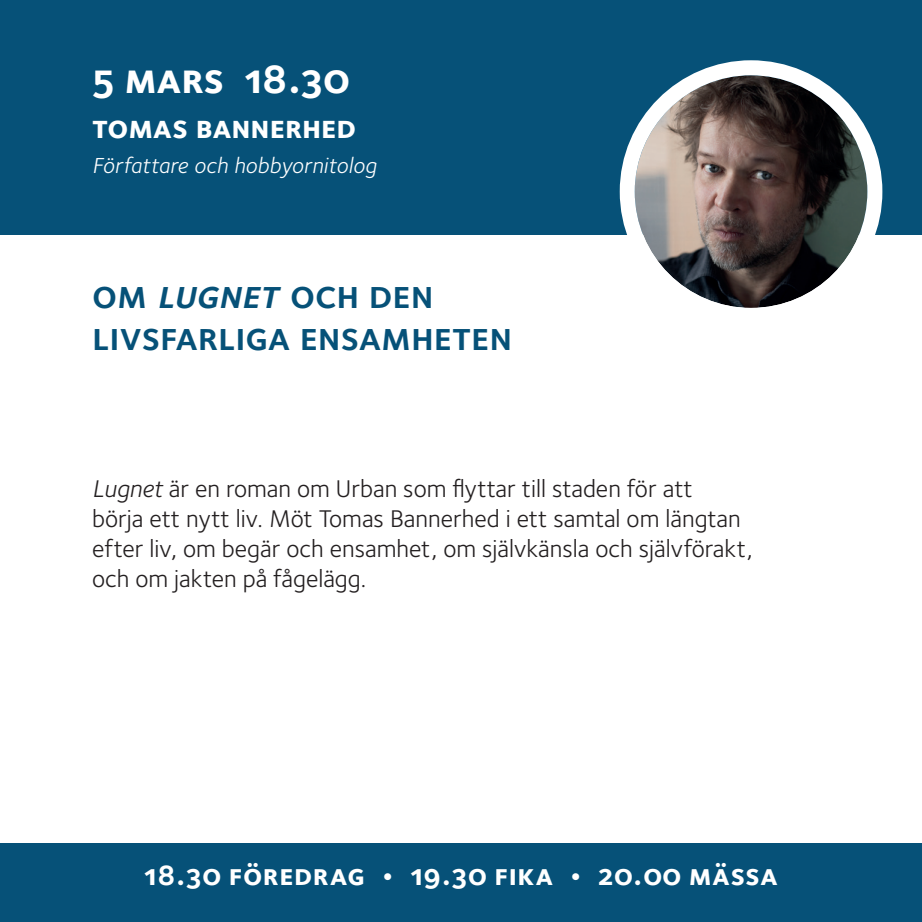
<style>
.page{position:relative;width:922px;height:922px;background:#fff}
.page>*{position:absolute;margin:0;border:0;box-sizing:border-box;transform-origin:0 0}
.t1{font:42.5px "Foundry Sterling Bold Expert";color:#fff}
.t2{font:40px/42.5px "Foundry Sterling Demi Expert";color:#065178}
.t3{font:32.5px "Foundry Sterling Bold Expert";color:#fff}
.t4{font:30px "Foundry Sterling Bold Expert";letter-spacing:.02em;color:#fff}
.t5{font:25px/30px "Foundry Sterling";color:#231f20}
.t6{font:italic 22.5px "Foundry Sterling";letter-spacing:.01em;color:#fff}
.s1{font-style:italic}
</style>
<div class="page">
<div style="left:0;top:0;width:921px;height:234px;background:#065178"></div>
<img style="left:634px;top:75px;width:233px;height:233px;border-radius:116px">
<div style="left:619px;top:60px;width:263px;height:263px;border:15px solid #fff;border-radius:50%"></div>
<div style="left:0;top:843px;width:921px;height:78px;background:#065178"></div>
<h1 class="t1" style="left:92px;top:49px;width:258px">5 mars 18.30</h1>
<h3 class="t3" style="left:92px;top:104px;width:265px">tomas bannerhed</h3>
<p class="t6" style="left:92px;top:149px;width:286px">Författare och hobbyornitolog</p>
<h2 class="t2" style="left:92px;top:272px;width:421px">om <span class="s1">lugnet</span>och den livsfarliga ensamheten</h2>
<p class="t5" style="left:92px;top:472px;width:662px"><span class="s1">Lugnet</span> är en roman om Urban som flyttar till staden för att<br>börja ett nytt liv. Möt Tomas Bannerhed i ett samtal om längtan efter liv, om begär och ensamhet, om självkänsla och självförakt, och om jakten på fågelägg.</p>
<p class="t4" style="left:144px;top:853px;width:634px">18.30 föredrag • 19.30 fika • 20.00 mässa</p>
</div>
